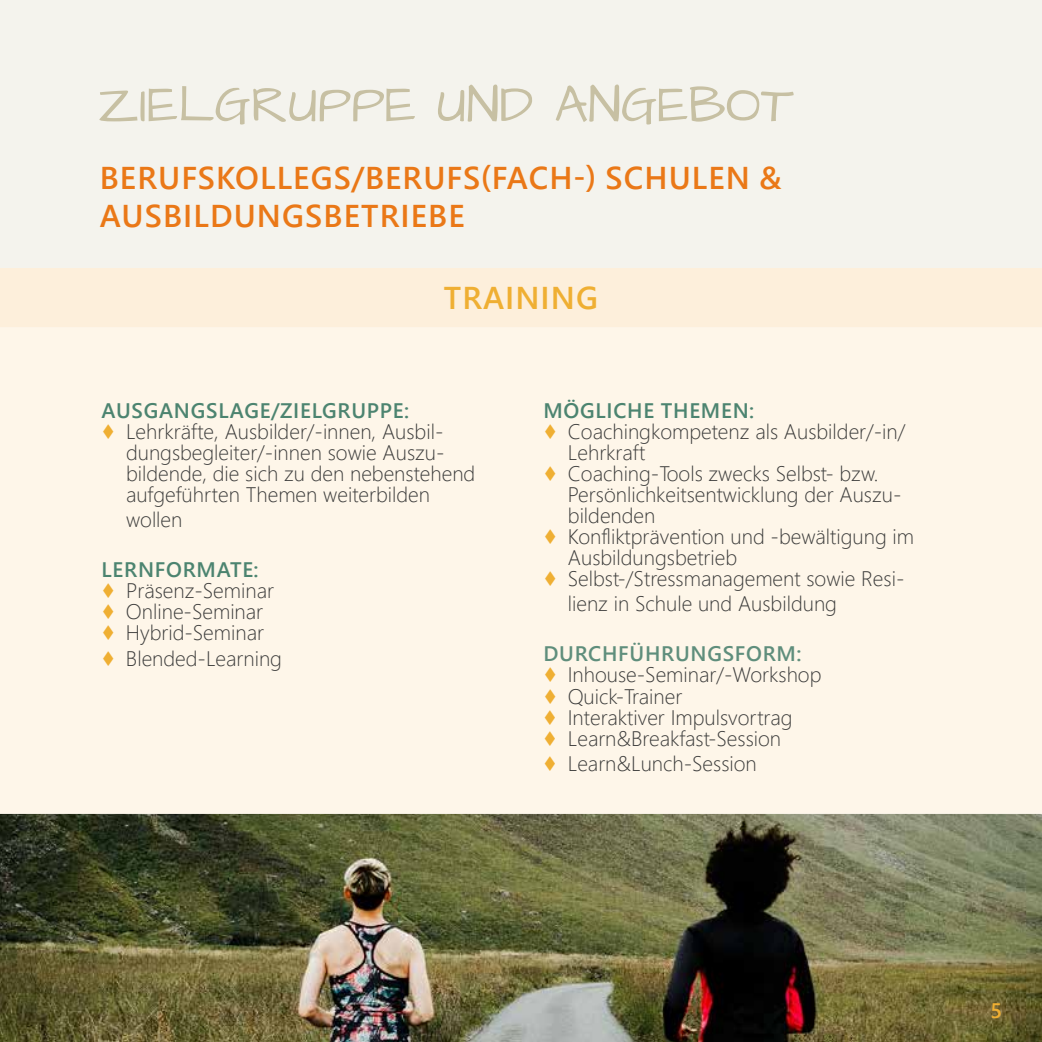
<style>
.page{position:relative;width:1042px;height:1042px;background:#fff}
.page>*{position:absolute;margin:0;border:0;box-sizing:border-box;transform-origin:0 0}
.t1{font:52.5px "Architects Daughter";color:#c7c0a3}
.t2{font:600 31.5px/37.8px "Segoe UI";letter-spacing:.035em;color:#ea7817}
.t3{font:600 31.5px "Segoe UI";letter-spacing:.03em;color:#efaf33}
.t4{font:300 21px/21px "Segoe UI";color:#3c3c3b}
.t5{font:600 21px "Segoe UI";letter-spacing:.035em;color:#4c8470}
.t6{font:600 21px "Segoe UI";color:#efaf33}
.s1{color:#efaf33}
.s2{font-weight:600;color:#4c8470}
.s3{font-weight:600;color:#5f8e7c}
</style>
<div class="page">
<img style="left:0;top:814px;width:1042px;height:228px">
<div style="left:0;top:327px;width:1042px;height:487px;background:#fef6e9"></div>
<div style="left:0;top:268px;width:1042px;height:59px;background:#fdefdb"></div>
<div style="left:0;top:0;width:1042px;height:268px;background:#f4f3ed"></div>
<h1 class="t1" style="left:98px;top:69px;width:697px">ZIELGRUPPE UND ANGEBOT</h1>
<h2 class="t2" style="left:100px;top:156px;width:683px">BERUFSKOLLEGS/BERUFS(FACH-) SCHULEN &amp;<br>AUSBILDUNGSBETRIEBE</h2>
<h2 class="t3" style="left:444px;top:269px;width:156px">TRAINING</h2>
<p class="t5" style="left:102px;top:390px;width:309px">AUSGANGSLAGE/ZIELGRUPPE:</p>
<p class="t4" style="left:101px;top:419px;width:344px"><span class="s1">♦</span> Lehrkräfte, Ausbilder/-innen, Ausbil-</p>
<p class="t4" style="left:126px;top:440px;width:320px">dungsbegleiter/-innen sowie Auszu-</p>
<p class="t4" style="left:126px;top:461px;width:351px">bildende, die sich zu den nebenstehend</p>
<p class="t4" style="left:126px;top:482px;width:306px">aufgeführten Themen weiterbilden</p>
<p class="t4" style="left:126px;top:507px;width:58px">wollen</p>
<p class="t4" style="left:101px;top:557px;width:174px"><span class="s2">LERNFORMATE: </span><span class="s1">♦</span> Präsenz-Seminar <span class="s1">♦</span> Online-Seminar <span class="s1">♦</span> Hybrid-Seminar</p>
<p class="t4" style="left:101px;top:646px;width:182px"><span class="s1">♦</span> Blended-Learning</p>
<p class="t5" style="left:543px;top:390px;width:212px">MÖGLICHE THEMEN:</p>
<p class="t4" style="left:543px;top:419px;width:364px"><span class="s1">♦</span> Coachingkompetenz als Ausbilder/-in/</p>
<p class="t4" style="left:568px;top:440px;width:79px">Lehrkraft</p>
<p class="t4" style="left:543px;top:461px;width:337px"><span class="s1">♦</span> Coaching-Tools zwecks Selbst- bzw.</p>
<p class="t4" style="left:568px;top:482px;width:335px">Persönlichkeitsentwicklung der Auszu-</p>
<p class="t4" style="left:568px;top:503px;width:89px">bildenden</p>
<p class="t4" style="left:543px;top:524px;width:372px"><span class="s1">♦</span> Konfliktprävention und -bewältigung im</p>
<p class="t4" style="left:568px;top:545px;width:171px">Ausbildungsbetrieb</p>
<p class="t4" style="left:543px;top:566px;width:363px"><span class="s1">♦</span> Selbst-/Stressmanagement sowie Resi-</p>
<p class="t4" style="left:568px;top:591px;width:271px">lienz in Schule und Ausbildung</p>
<p class="t4" style="left:543px;top:641px;width:280px"><span class="s3">DURCHFÜHRUNGSFORM:<br></span><span class="s1">♦</span> Inhouse-Seminar/-Workshop <span class="s1">♦</span> Quick-Trainer<br><span class="s1">♦</span> Interaktiver Impulsvortrag<br><span class="s1">♦</span> Learn&amp;Breakfast-Session</p>
<p class="t4" style="left:543px;top:751px;width:215px"><span class="s1">♦</span> Learn&amp;Lunch-Session</p>
<p class="t6" style="left:990px;top:990px;width:13px">5</p>
</div>
